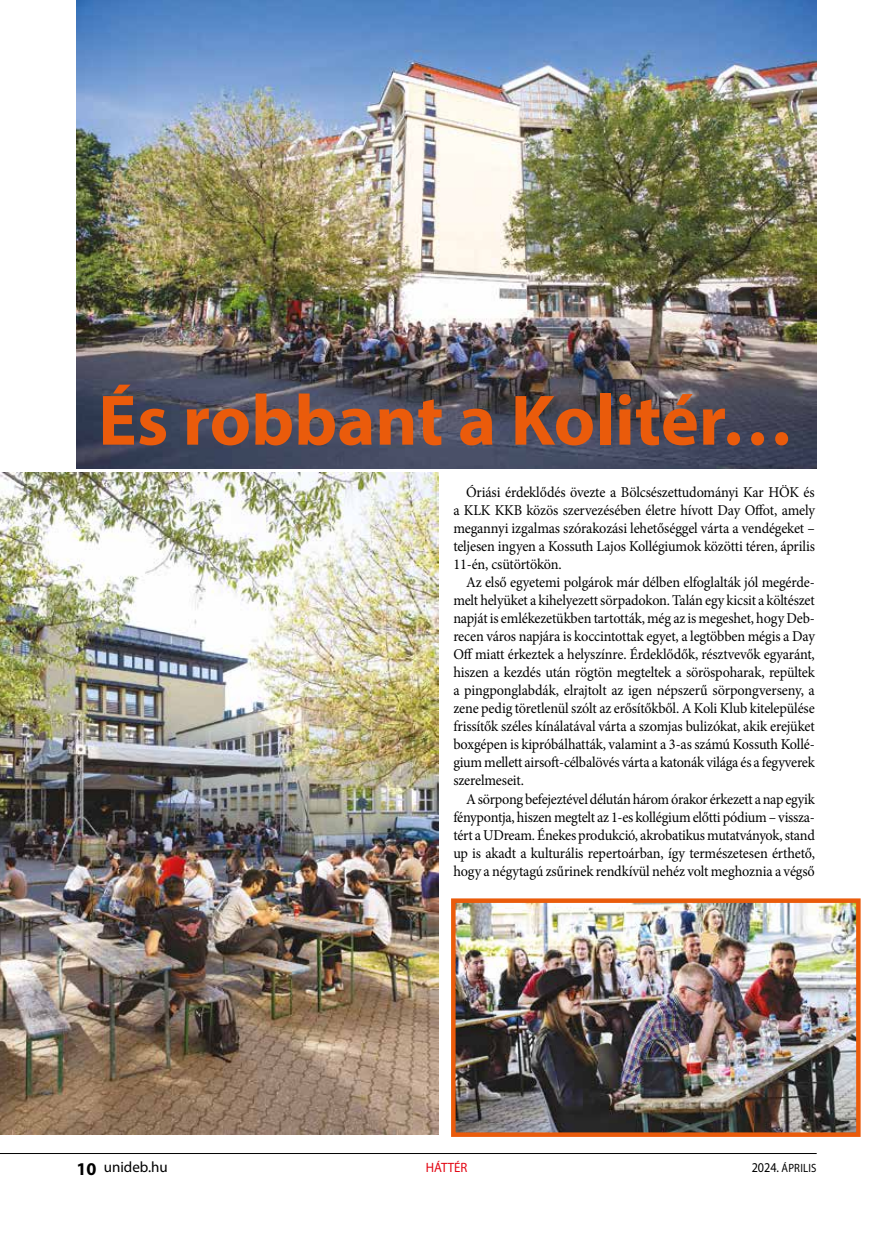
<style>
.page{position:relative;width:872px;height:1234px;background:#fff}
.page>*{position:absolute;margin:0;border:0;box-sizing:border-box;transform-origin:0 0}
.t1{font:700 72px "Myriad Pro";color:#ea5b0b}
.t2{font:15px/18px "Minion Pro";letter-spacing:-.015em;color:#000;text-align:justify;scale:.95 1}
.t3{font:15px "Myriad Pro";color:#000}
.t4{font:13.5px "Myriad Pro";color:#e30613;scale:.95 1}
.t5{font:12px "Myriad Pro";letter-spacing:.02em;color:#000;scale:.9 1}
.s1{font-weight:700;font-size:18px}
.s2{font-size:13.5px}
</style>
<div class="page">
<hr style="left:0;top:1152px;width:816px;height:1px;background:#000">
<img style="left:0;top:472px;width:438px;height:662px">
<img style="left:77px;top:0;width:739px;height:468px">
<img style="left:456px;top:903px;width:399px;height:228px">
<div style="left:451px;top:898px;width:409px;height:238px;border:4px solid #ea5b0b"></div>
<h1 class="t1" style="left:98px;top:373px;width:697px">És robbant a Kolitér…</h1>
<p class="t2" style="left:453px;top:483px;width:382px;text-indent:13px">Óriási érdeklődés övezte a Bölcsészettudományi Kar HÖK és a KLK KKB közös szervezésében életre hívott Day Offot, amely megannyi izgalmas szórakozási lehetőséggel várta a vendégeket – teljesen ingyen a Kossuth Lajos Kollégiumok közötti téren, április 11-én, csütörtökön.</p>
<p class="t2" style="left:453px;top:573px;width:382px;text-indent:13px">Az első egyetemi polgárok már délben elfoglalták jól megérde&shy;melt helyüket a kihelyezett sörpadokon. Talán egy kicsit a költészet napját is emlékezetükben tartották, még az is megeshet, hogy Deb&shy;recen város napjára is koccintottak egyet, a legtöbben mégis a Day Off miatt érkeztek a helyszínre. Érdeklődők, résztvevők egyaránt, hiszen a kezdés után rögtön megteltek a söröspoharak, repültek a pingponglabdák, elrajtolt az igen népszerű sörpongverseny, a zene pedig töretlenül szólt az erősítőkből. A Koli Klub kitelepülése frissítők széles kínálatával várta a szomjas bulizókat, akik erejüket boxgépen is kipróbálhatták, valamint a 3-as számú Kossuth Kollé&shy;gium mellett airsoft-célbalövés várta a katonák világa és a fegyverek szerelmeseit.</p>
<p class="t2" style="left:453px;top:789px;width:382px;text-indent:13px">A sörpong befejeztével délután három órakor érkezett a nap egyik fénypontja, hiszen megtelt az 1-es kollégium előtti pódium – vissza&shy;tért a UDream. Énekes produkció, akrobatikus mutatványok, stand up is akadt a kulturális repertoárban, így természetesen érthető, hogy a négytagú zsűrinek rendkívül nehéz volt meghoznia a végső</p>
<p class="t3" style="left:77px;top:1157px;width:93px"><span class="s1">10</span> unideb.hu</p>
<p class="t4" style="left:426px;top:1158px;width:45px">HÁTTÉR</p>
<p class="t5" style="left:751px;top:1159px;width:74px"><span class="s2">2024.</span> április</p>
</div>
